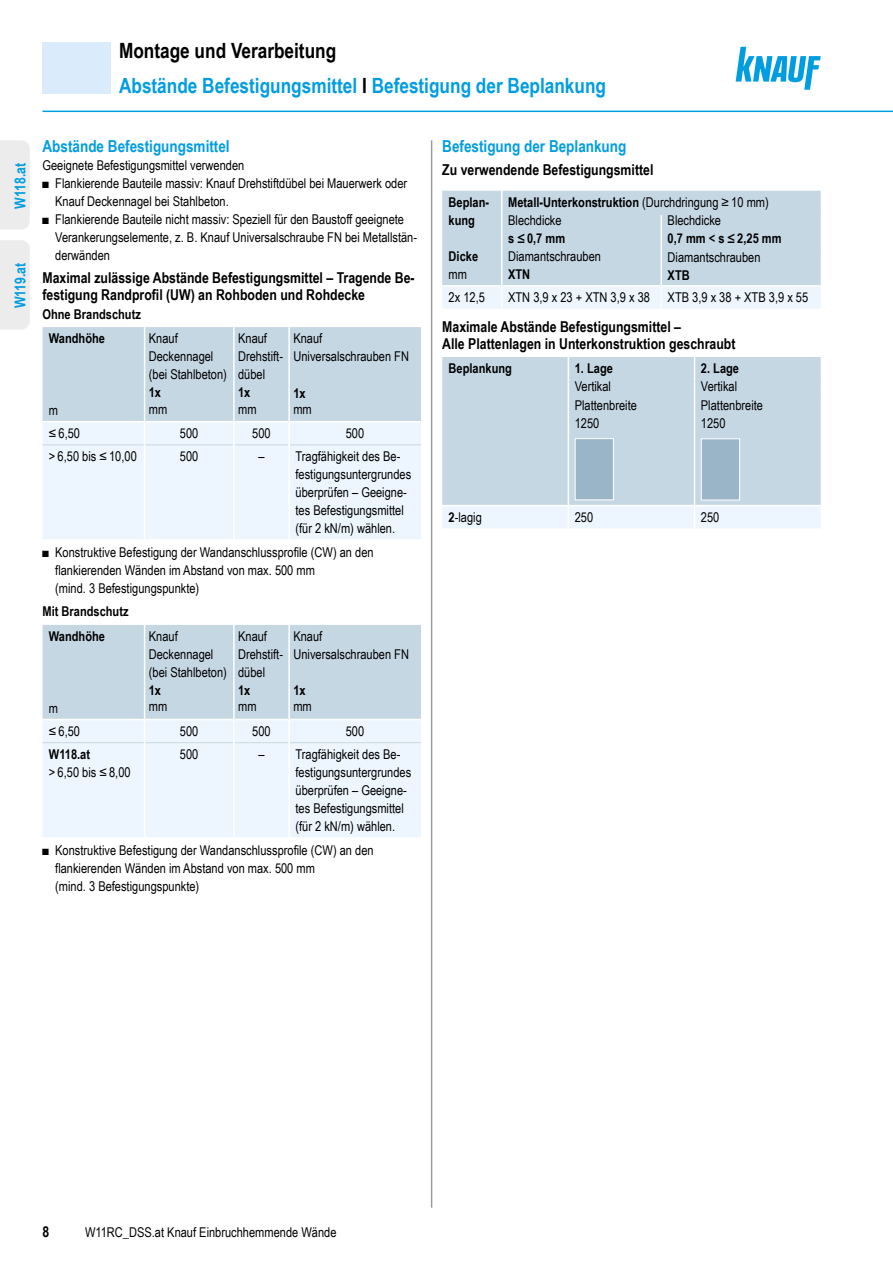
<style>
.page{position:relative;width:893px;height:1263px;background:#fff}
.page>*{position:absolute;margin:0;border:0;box-sizing:border-box;transform-origin:0 0}
.IHV_Ue2_Ausfuehrung_Dbl{font:700 21px "Arial Narrow";color:#009de0}
.IHV_Ue1_Ausfuehrung_Dbl{font:700 21px "Arial Narrow";color:#000}
.Ue3_11cyan_Dbl{font:700 16.5px "Arial Narrow";color:#009de0}
.Ue4_10schwarz_Dbl{font:700 15px/16.5px "Arial Narrow";color:#000}
.System_Reiter_Dbl{font:700 15px "Arial Narrow";color:#009de0}
.Tab_Text_Dbl{font:13.5px/18px "Arial Narrow";color:#000}
.Tab_Kopf_Dbl{font:13.5px/18px "Arial Narrow";color:#000}
.Tab_Kopf_Dbl-2{font:700 13.5px/18px "Arial Narrow";color:#000}
.Text_Dbl{font:13.5px "Arial Narrow";color:#000}
.Tab_Text_Zahl_zentriert_Dbl{font:13.5px "Arial Narrow";color:#000}
.Ue5_9schwarz_Dbl{font:700 13.5px "Arial Narrow";color:#000}
.Ue5_9schwarz_Abs_o_Dbl{font:700 13.5px "Arial Narrow";color:#000}
.Tab_Text_Dbl-2{font:700 13.5px "Arial Narrow";color:#000}
.s1{color:#000}
.s2{font-weight:400}
.s3{font-weight:700}
</style>
<div class="page">
<svg style="left:736px;top:47px;width:85px;height:43px"></svg>
<hr style="left:43px;top:111px;width:850px;height:1px;background:#009de0">
<hr style="left:431px;top:140px;width:1px;height:1068px;background:#9b9b9b">
<div style="left:43px;top:43px;width:68px;height:51px;background:#daecfb"></div>
<svg style="left:43px;top:327px;width:378px;height:212px"></svg>
<hr style="left:144px;top:445px;width:1px;height:94px;background:#fff">
<hr style="left:233px;top:422px;width:2px;height:23px;background:#fff">
<hr style="left:288px;top:422px;width:2px;height:23px;background:#fff">
<hr style="left:233px;top:445px;width:2px;height:94px;background:#fff">
<hr style="left:288px;top:445px;width:2px;height:94px;background:#fff">
<svg style="left:43px;top:625px;width:378px;height:212px"></svg>
<hr style="left:233px;top:719px;width:2px;height:24px;background:#fff">
<hr style="left:288px;top:719px;width:2px;height:24px;background:#fff">
<hr style="left:144px;top:743px;width:1px;height:94px;background:#fff">
<hr style="left:233px;top:743px;width:2px;height:94px;background:#fff">
<hr style="left:288px;top:743px;width:2px;height:94px;background:#fff">
<svg style="left:442px;top:191px;width:379px;height:118px"></svg>
<div style="left:442px;top:357px;width:379px;height:148px;background:#c6d7e4"></div>
<svg style="left:694px;top:357px;width:1px;height:43px"></svg>
<hr style="left:694px;top:400px;width:1px;height:106px;background:#fff">
<div style="left:442px;top:506px;width:379px;height:22px;background:#edf6fe"></div>
<hr style="left:695px;top:381px;width:126px;height:1px;background:#c6d7e4">
<hr style="left:695px;top:400px;width:126px;height:1px;background:#c6d7e4">
<svg style="left:568px;top:357px;width:1px;height:43px"></svg>
<hr style="left:568px;top:400px;width:1px;height:106px;background:#fff">
<div style="left:575px;top:438px;width:39px;height:62px;background:#9ab5c8;border:1px solid #fff"></div>
<div style="left:701px;top:438px;width:39px;height:62px;background:#9ab5c8;border:1px solid #fff"></div>
<div style="left:0;top:240px;width:30px;height:90px;background:#ececec"></div>
<div style="left:0;top:140px;width:30px;height:90px;background:#ececec"></div>
<p class="IHV_Ue1_Ausfuehrung_Dbl" style="left:119px;top:34px;width:219px">Montage und Verarbeitung</p>
<p class="IHV_Ue2_Ausfuehrung_Dbl" style="left:119px;top:70px;width:489px">Abstände Befestigungsmittel <span class="s1">I</span> Befestigung der Beplankung</p>
<p class="System_Reiter_Dbl" style="left:9px;top:209px;width:47px;rotate:-90deg">W118.at</p>
<p class="System_Reiter_Dbl" style="left:9px;top:308px;width:47px;rotate:-90deg">W119.at</p>
<p class="Ue3_11cyan_Dbl" style="left:43px;top:134px;width:189px">Abstände Befestigungsmittel</p>
<p class="Text_Dbl" style="left:43px;top:155px;width:203px">Geeignete Befestigungsmittel verwenden</p>
<p class="Tab_Text_Dbl" style="left:55px;top:174px;width:353px;text-indent:-13px">■ Flankierende Bauteile massiv: Knauf Drehstiftdübel bei Mauerwerk oder<br>Knauf Deckennagel bei Stahlbeton.</p>
<p class="Tab_Text_Dbl" style="left:55px;top:210px;width:363px;text-indent:-13px">■ Flankierende Bauteile nicht massiv: Speziell für den Baustoff geeignete<br>Verankerungselemente, z. B. Knauf Universalschraube FN bei Metallstän&shy;derwänden</p>
<p class="Ue4_10schwarz_Dbl" style="left:43px;top:269px;width:374px">Maximal zulässige Abstände Befestigungsmittel – Tragende Be&shy;festigung Randprofil (UW) an Rohboden und Rohdecke</p>
<p class="Ue5_9schwarz_Dbl" style="left:43px;top:304px;width:100px">Ohne Brandschutz</p>
<p class="Tab_Kopf_Dbl-2" style="left:49px;top:329px;width:58px">Wandhöhe</p>
<p class="Tab_Kopf_Dbl" style="left:149px;top:329px;width:80px">Knauf<br>Deckennagel (bei Stahlbeton)</p>
<p class="Tab_Kopf_Dbl" style="left:238px;top:329px;width:46px">Knauf<br>Drehstift&shy;dübel</p>
<p class="Tab_Kopf_Dbl" style="left:293px;top:329px;width:117px">Knauf<br>Universalschrauben FN</p>
<p class="Tab_Kopf_Dbl" style="left:49px;top:401px;width:11px">m</p>
<p class="Tab_Kopf_Dbl-2" style="left:149px;top:383px;width:14px">1x</p>
<p class="Tab_Kopf_Dbl-2" style="left:238px;top:383px;width:14px">1x</p>
<p class="Tab_Kopf_Dbl-2" style="left:293px;top:383px;width:14px">1x</p>
<p class="Tab_Text_Dbl" style="left:149px;top:399px;width:20px">mm</p>
<p class="Tab_Kopf_Dbl" style="left:238px;top:399px;width:20px">mm</p>
<p class="Tab_Kopf_Dbl" style="left:293px;top:399px;width:20px">mm</p>
<p class="Tab_Text_Dbl" style="left:49px;top:424px;width:33px">≤ 6,50</p>
<p class="Tab_Text_Zahl_zentriert_Dbl" style="left:180px;top:424px;width:20px">500</p>
<p class="Tab_Text_Zahl_zentriert_Dbl" style="left:252px;top:424px;width:20px">500</p>
<p class="Tab_Text_Zahl_zentriert_Dbl" style="left:346px;top:424px;width:20px">500</p>
<p class="Tab_Text_Dbl" style="left:49px;top:447px;width:89px">&gt; 6,50 bis ≤ 10,00</p>
<p class="Tab_Text_Zahl_zentriert_Dbl" style="left:180px;top:446px;width:20px">500</p>
<p class="Tab_Text_Zahl_zentriert_Dbl" style="left:258px;top:446px;width:8px">–</p>
<p class="Tab_Text_Dbl" style="left:296px;top:447px;width:117px">Tragfähigkeit des Be&shy;festigungsuntergrundes überprüfen – Geeigne&shy;tes Befestigungsmittel (für 2 kN/m) wählen.</p>
<p class="Tab_Text_Dbl" style="left:55px;top:543px;width:320px;text-indent:-13px">■ Konstruktive Befestigung der Wandanschlussprofile (CW) an den flankierenden Wänden im Abstand von max. 500 mm<br>(mind. 3 Befestigungspunkte)</p>
<p class="Ue5_9schwarz_Abs_o_Dbl" style="left:43px;top:601px;width:88px">Mit Brandschutz</p>
<p class="Tab_Kopf_Dbl-2" style="left:49px;top:626px;width:58px">Wandhöhe</p>
<p class="Tab_Kopf_Dbl" style="left:149px;top:627px;width:80px">Knauf<br>Deckennagel (bei Stahlbeton)</p>
<p class="Tab_Kopf_Dbl" style="left:238px;top:627px;width:46px">Knauf<br>Drehstift&shy;dübel</p>
<p class="Tab_Kopf_Dbl" style="left:293px;top:627px;width:117px">Knauf<br>Universalschrauben FN</p>
<p class="Tab_Kopf_Dbl" style="left:49px;top:699px;width:11px">m</p>
<p class="Tab_Kopf_Dbl-2" style="left:149px;top:681px;width:14px">1x</p>
<p class="Tab_Kopf_Dbl-2" style="left:238px;top:681px;width:14px">1x</p>
<p class="Tab_Kopf_Dbl-2" style="left:293px;top:681px;width:14px">1x</p>
<p class="Tab_Text_Dbl" style="left:149px;top:697px;width:20px">mm</p>
<p class="Tab_Kopf_Dbl" style="left:238px;top:697px;width:20px">mm</p>
<p class="Tab_Kopf_Dbl" style="left:293px;top:697px;width:20px">mm</p>
<p class="Tab_Text_Dbl" style="left:49px;top:722px;width:33px">≤ 6,50</p>
<p class="Tab_Text_Zahl_zentriert_Dbl" style="left:180px;top:722px;width:20px">500</p>
<p class="Tab_Text_Zahl_zentriert_Dbl" style="left:252px;top:722px;width:20px">500</p>
<p class="Tab_Text_Zahl_zentriert_Dbl" style="left:346px;top:722px;width:20px">500</p>
<p class="Tab_Text_Dbl-2" style="left:49px;top:744px;width:43px">W118.at</p>
<p class="Tab_Text_Dbl" style="left:49px;top:762px;width:83px">&gt; 6,50 bis ≤ 8,00</p>
<p class="Tab_Text_Zahl_zentriert_Dbl" style="left:180px;top:744px;width:20px">500</p>
<p class="Tab_Text_Zahl_zentriert_Dbl" style="left:258px;top:744px;width:8px">–</p>
<p class="Tab_Text_Dbl" style="left:296px;top:744px;width:117px">Tragfähigkeit des Be&shy;festigungsuntergrundes überprüfen – Geeigne&shy;tes Befestigungsmittel (für 2 kN/m) wählen.</p>
<p class="Tab_Text_Dbl" style="left:55px;top:841px;width:320px;text-indent:-13px">■ Konstruktive Befestigung der Wandanschlussprofile (CW) an den flankierenden Wänden im Abstand von max. 500 mm<br>(mind. 3 Befestigungspunkte)</p>
<p class="Ue3_11cyan_Dbl" style="left:442px;top:134px;width:186px">Befestigung der Beplankung</p>
<p class="Ue4_10schwarz_Dbl" style="left:442px;top:161px;width:213px">Zu verwendende Befestigungsmittel</p>
<p class="Tab_Kopf_Dbl-2" style="left:449px;top:192px;width:42px">Beplan&shy;kung</p>
<p class="Tab_Kopf_Dbl-2" style="left:508px;top:192px;width:262px">Metall‑Unterkonstruktion <span class="s2">(Durchdringung ≥ 10 mm)</span></p>
<p class="Tab_Kopf_Dbl" style="left:508px;top:211px;width:59px">Blechdicke <span class="s3">s ≤0,7 mm</span></p>
<p class="Tab_Kopf_Dbl-2" style="left:668px;top:211px;width:115px"><span class="s2">Blechdicke<br></span>0,7 mm &lt; s ≤ 2,25 mm</p>
<p class="Tab_Kopf_Dbl-2" style="left:449px;top:247px;width:31px">Dicke</p>
<p class="Tab_Kopf_Dbl" style="left:449px;top:265px;width:20px">mm</p>
<p class="Tab_Kopf_Dbl" style="left:508px;top:247px;width:94px">Diamantschrauben</p>
<p class="Tab_Kopf_Dbl-2" style="left:508px;top:265px;width:24px">XTN</p>
<p class="Tab_Kopf_Dbl" style="left:668px;top:247px;width:94px">Diamantschrauben</p>
<p class="Tab_Kopf_Dbl-2" style="left:668px;top:265px;width:24px">XTB</p>
<p class="Tab_Text_Dbl" style="left:449px;top:288px;width:38px">2x 12,5</p>
<p class="Tab_Text_Dbl" style="left:508px;top:288px;width:143px">XTN 3,9 x 23 + XTN 3,9 x 38</p>
<p class="Tab_Text_Dbl" style="left:668px;top:288px;width:142px">XTB 3,9 x 38 + XTB 3,9 x 55</p>
<p class="Ue4_10schwarz_Dbl" style="left:442px;top:318px;width:295px">Maximale Abstände Befestigungsmittel –<br>Alle Plattenlagen in Unterkonstruktion geschraubt</p>
<p class="Tab_Kopf_Dbl-2" style="left:449px;top:359px;width:65px">Beplankung</p>
<p class="Tab_Kopf_Dbl-2" style="left:575px;top:359px;width:40px">1. Lage</p>
<p class="Tab_Kopf_Dbl-2" style="left:701px;top:359px;width:40px">2. Lage</p>
<p class="Tab_Kopf_Dbl" style="left:575px;top:377px;width:38px">Vertikal</p>
<p class="Tab_Kopf_Dbl" style="left:701px;top:377px;width:38px">Vertikal</p>
<p class="Tab_Kopf_Dbl" style="left:575px;top:395px;width:64px">Plattenbreite</p>
<p class="Tab_Kopf_Dbl" style="left:575px;top:413px;width:26px">1250</p>
<p class="Tab_Kopf_Dbl" style="left:701px;top:395px;width:64px">Plattenbreite</p>
<p class="Tab_Kopf_Dbl" style="left:701px;top:413px;width:26px">1250</p>
<p class="Tab_Text_Dbl" style="left:449px;top:508px;width:35px"><span class="s3">2</span>-lagig</p>
<p class="Tab_Text_Dbl" style="left:575px;top:508px;width:20px">250</p>
<p class="Tab_Text_Dbl" style="left:701px;top:508px;width:20px">250</p>
<p class="Ue4_10schwarz_Dbl" style="left:43px;top:1223px;width:8px">8</p>
<p class="Tab_Text_Dbl" style="left:85px;top:1223px;width:253px">W11RC_DSS.at Knauf Einbruchhemmende Wände</p>
</div>
